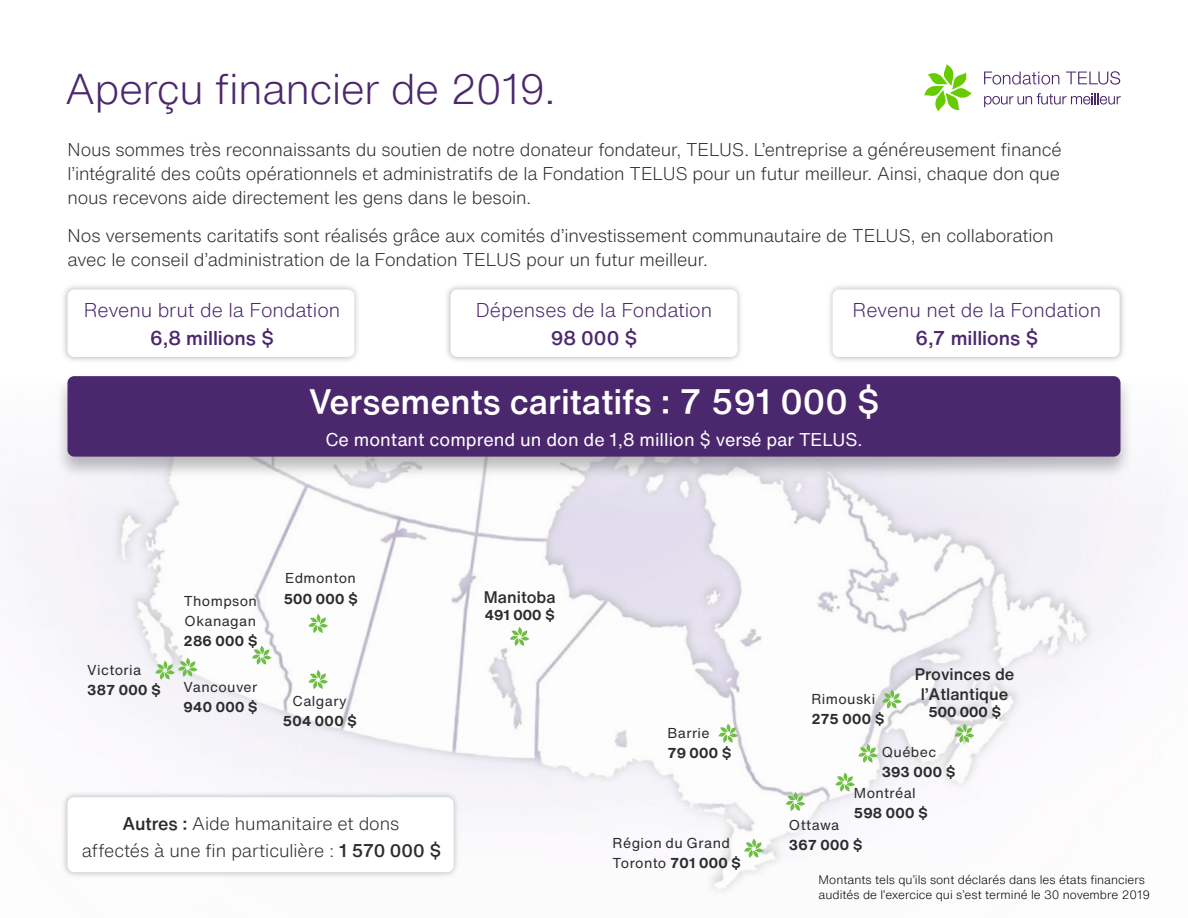
<style>
.page{position:relative;width:1188px;height:918px;background:#fff}
.page>*{position:absolute;margin:0;border:0;box-sizing:border-box;transform-origin:0 0}
.t1{font:300 42px "Helvetica Now Text";letter-spacing:-.02em;color:#4b286d}
.t2{font:500 34.5px "Helvetica Now Text";color:#fff}
.t3{font:300 19.5px/28.5px "Helvetica Now Text";letter-spacing:-.005em;color:#4b286d;text-align:center}
.t4{font:300 18px/24px "Helvetica Now Text";letter-spacing:-.005em;color:#2a2c2e;text-align:justify}
.t5{font:18px "Helvetica Now Text";color:#fff}
.t6{font:500 16.5px/19.8px "Helvetica Now Text";color:#2a2c2e;text-align:center}
.t7{font:14.1px/20px "Helvetica Now Text";letter-spacing:.03em;color:#2a2c2e}
.t8{font:700 14.1px "Helvetica Now Text";letter-spacing:.02em;color:#2a2c2e}
.t9{font:300 12px/14.4px "Helvetica Now Text";color:#000}
.s1{font-weight:500}
.s2{font-weight:700}
</style>
<div class="page">
<img style="left:8px;top:480px;width:190px;height:257px">
<img style="left:198px;top:480px;width:593px;height:352px">
<img style="left:791px;top:480px;width:373px;height:352px">
<img style="left:710px;top:832px;width:94px;height:60px">
<svg style="left:155px;top:658px;width:43px;height:22px"></svg>
<svg style="left:309px;top:670px;width:19px;height:19px"></svg>
<svg style="left:309px;top:614px;width:19px;height:19px"></svg>
<svg style="left:719px;top:724px;width:19px;height:19px"></svg>
<svg style="left:744px;top:839px;width:20px;height:19px"></svg>
<svg style="left:786px;top:792px;width:19px;height:19px"></svg>
<svg style="left:835px;top:773px;width:20px;height:19px"></svg>
<svg style="left:858px;top:744px;width:20px;height:19px"></svg>
<svg style="left:882px;top:690px;width:20px;height:19px"></svg>
<svg style="left:510px;top:627px;width:19px;height:19px"></svg>
<svg style="left:955px;top:724px;width:19px;height:19px"></svg>
<svg style="left:252px;top:646px;width:20px;height:19px"></svg>
<div style="left:54px;top:373px;width:1079px;height:107px;background:#000;opacity:.26"></div>
<div style="left:68px;top:376px;width:1052px;height:81px;background:#4b286d;border-radius:7px"></div>
<div style="left:61px;top:283px;width:300px;height:80px;background:#9ba5aa;opacity:.75"></div>
<div style="left:68px;top:289px;width:286px;height:68px;background:#fff;border-radius:7px"></div>
<div style="left:444px;top:283px;width:300px;height:80px;background:#9ba5aa;opacity:.75"></div>
<div style="left:451px;top:289px;width:286px;height:68px;background:#fff;border-radius:7px"></div>
<div style="left:826px;top:283px;width:300px;height:80px;background:#9ba5aa;opacity:.75"></div>
<div style="left:833px;top:289px;width:287px;height:68px;background:#fff;border-radius:7px"></div>
<div style="left:61px;top:791px;width:399px;height:88px;background:#9ba5aa;opacity:.75"></div>
<div style="left:68px;top:797px;width:386px;height:75px;background:#fff;border-radius:7px"></div>
<svg style="left:924px;top:64px;width:48px;height:48px"></svg>
<svg style="left:984px;top:72px;width:75px;height:13px"></svg>
<svg style="left:1066px;top:71px;width:54px;height:14px"></svg>
<svg style="left:984px;top:93px;width:137px;height:14px"></svg>
<p class="t1" style="left:65px;top:58px;width:492px">Aperçu financier de 2019.</p>
<p class="t4" style="left:68px;top:137px;width:996px">Nous sommes très reconnaissants du soutien de notre donateur fondateur, TELUS. L’entreprise a généreusement financé l’intégralité des coûts opérationnels et administratifs de la Fondation TELUS pour un futur meilleur. Ainsi, chaque don que nous recevons aide directement les gens dans le besoin.</p>
<p class="t4" style="left:68px;top:223px;width:988px">Nos versements caritatifs sont réalisés grâce aux comités d’investissement communautaire de TELUS, en collaboration avec le conseil d’administration de la Fondation TELUS pour un futur meilleur.</p>
<p class="t3" style="left:84px;top:295px;width:258px">Revenu brut de la Fondation<br><span class="s1">6,8 millions $</span></p>
<p class="t3" style="left:476px;top:295px;width:238px">Dépenses de la Fondation<br><span class="s1">98 000 $</span></p>
<p class="t3" style="left:853px;top:295px;width:250px">Revenu net de la Fondation<br><span class="s1">6,7 millions $</span></p>
<p class="t2" style="left:309px;top:376px;width:572px">Versements caritatifs : 7 591 000 $</p>
<p class="t5" style="left:325px;top:426px;width:539px">Ce montant comprend un don de 1,8 million $ versé par TELUS.</p>
<p class="t7" style="left:87px;top:660px;width:55px">Victoria</p>
<p class="t8" style="left:87px;top:679px;width:75px">387 000 $</p>
<p class="t7" style="left:184px;top:590px;width:75px">Thompson<br>Okanagan</p>
<p class="t8" style="left:184px;top:630px;width:75px">286 000 $</p>
<p class="t7" style="left:184px;top:677px;width:75px">Vancouver</p>
<p class="t8" style="left:184px;top:697px;width:75px">940 000 $</p>
<p class="t7" style="left:285px;top:568px;width:72px">Edmonton</p>
<p class="t8" style="left:284px;top:588px;width:75px">500 000 $</p>
<p class="t7" style="left:293px;top:691px;width:56px">Calgary</p>
<p class="t8" style="left:283px;top:710px;width:75px">504 000 $</p>
<p class="t4" style="left:82px;top:810px;width:361px;line-height:26.7px;text-align:center"><span class="s1">Autres :</span> Aide humanitaire et dons<br>affectés à une fin particulière : <span class="s1">1 570 000 $</span></p>
<p class="t6" style="left:484px;top:587px;width:73px">Manitoba</p>
<p class="t8" style="left:485px;top:604px;width:71px">491 000 $</p>
<p class="t7" style="left:667px;top:722px;width:44px">Barrie</p>
<p class="t8" style="left:667px;top:742px;width:65px">79 000 $</p>
<p class="t7" style="left:613px;top:833px;width:130px">Région du Grand<br>Toronto <span class="s2">701 000 $</span></p>
<p class="t7" style="left:811px;top:688px;width:66px">Rimouski</p>
<p class="t8" style="left:811px;top:708px;width:74px">275 000 $</p>
<p class="t6" style="left:915px;top:664px;width:101px">Provinces de l’Atlantique</p>
<p class="t8" style="left:928px;top:701px;width:74px">500 000 $</p>
<p class="t7" style="left:882px;top:742px;width:56px">Québec</p>
<p class="t8" style="left:882px;top:762px;width:75px">393 000 $</p>
<p class="t7" style="left:854px;top:783px;width:63px">Montréal</p>
<p class="t8" style="left:854px;top:803px;width:75px">598 000 $</p>
<p class="t7" style="left:789px;top:814px;width:52px">Ottawa</p>
<p class="t8" style="left:789px;top:834px;width:75px">367 000 $</p>
<p class="t9" style="left:819px;top:872px;width:333px">Montants tels qu’ils sont déclarés dans les états financiers audités de l’exercice qui s’est terminé le 30 novembre 2019</p>
</div>
